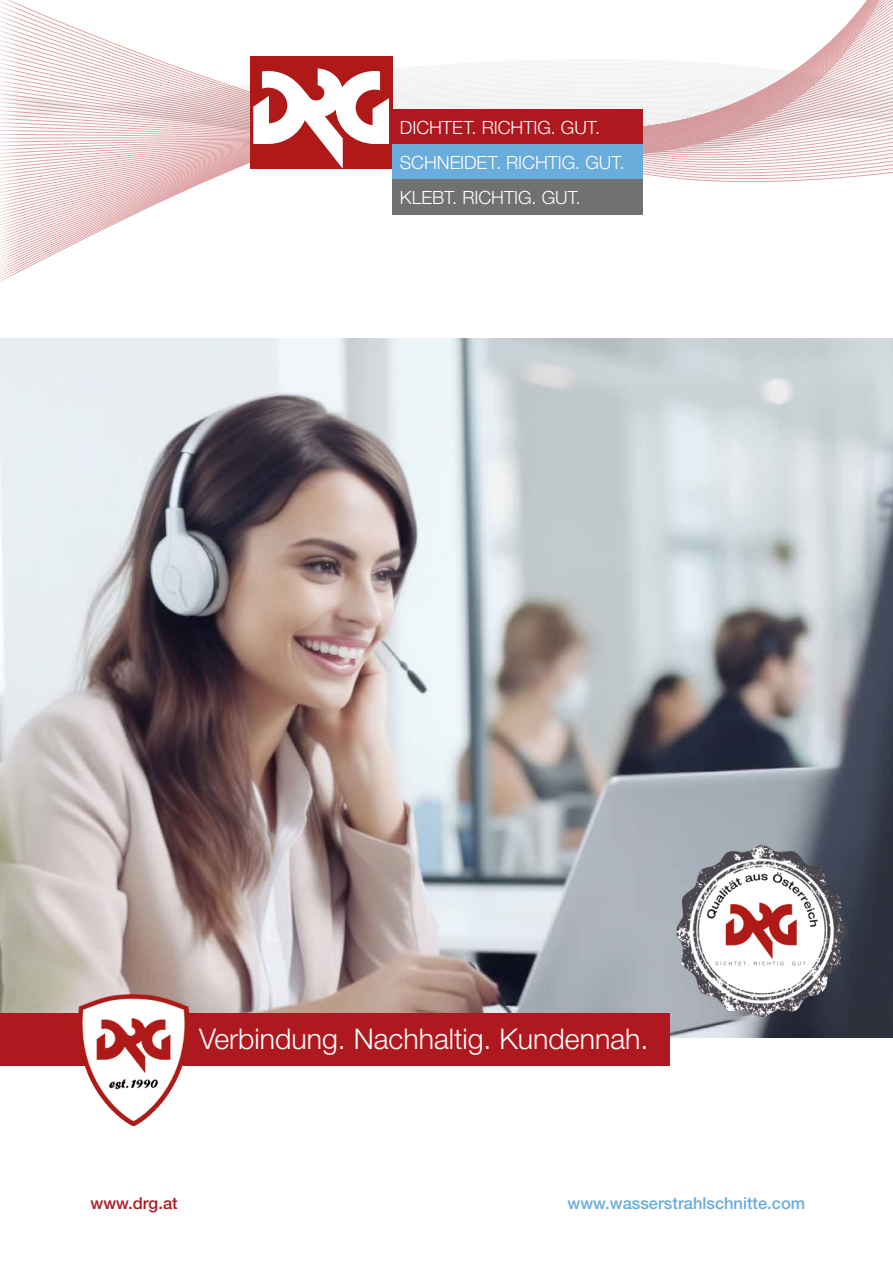
<style>
.page{position:relative;width:893px;height:1263px;background:#fff}
.page>*{position:absolute;margin:0;border:0;box-sizing:border-box;transform-origin:0 0}
.t1{font:300 28.5px "Helvetica Neue LT Pro";color:#fff}
.t2{font:300 18.3px/35px "Helvetica Neue LT Pro";letter-spacing:-.005em;color:#fff}
.t3{font:500 16.5px "Helvetica Neue LT Pro";color:#6aacdb}
.t4{font:500 16.5px "Helvetica Neue LT Pro";color:#ae191f}
</style>
<div class="page">
<svg style="left:0;top:0;width:893px;height:282px"></svg>
<div style="left:250px;top:56px;width:142px;height:113px;background:#af1917"></div>
<svg style="left:253px;top:69px;width:136px;height:100px"></svg>
<div style="left:392px;top:110px;width:251px;height:35px;background:#ae191f"></div>
<div style="left:392px;top:145px;width:251px;height:35px;background:#6aacdb"></div>
<div style="left:392px;top:180px;width:251px;height:35px;background:#707173"></div>
<img style="left:0;top:338px;width:893px;height:699px">
<div style="left:0;top:1013px;width:670px;height:52px;background:#ae191f"></div>
<img style="left:79px;top:994px;width:110px;height:132px">
<img style="left:676px;top:845px;width:170px;height:171px">
<p class="t2" style="left:400px;top:109px;width:226px">DICHTET. RICHTIG. GUT.<br>SCHNEIDET. RICHTIG. GUT.<br>KLEBT. RICHTIG. GUT.</p>
<h1 class="t1" style="left:199px;top:1022px;width:451px">Verbindung. Nachhaltig. Kundennah.</h1>
<p class="t4" style="left:91px;top:1193px;width:89px">www.drg.at</p>
<p class="t3" style="left:568px;top:1193px;width:239px">www.wasserstrahlschnitte.com</p>
</div>
